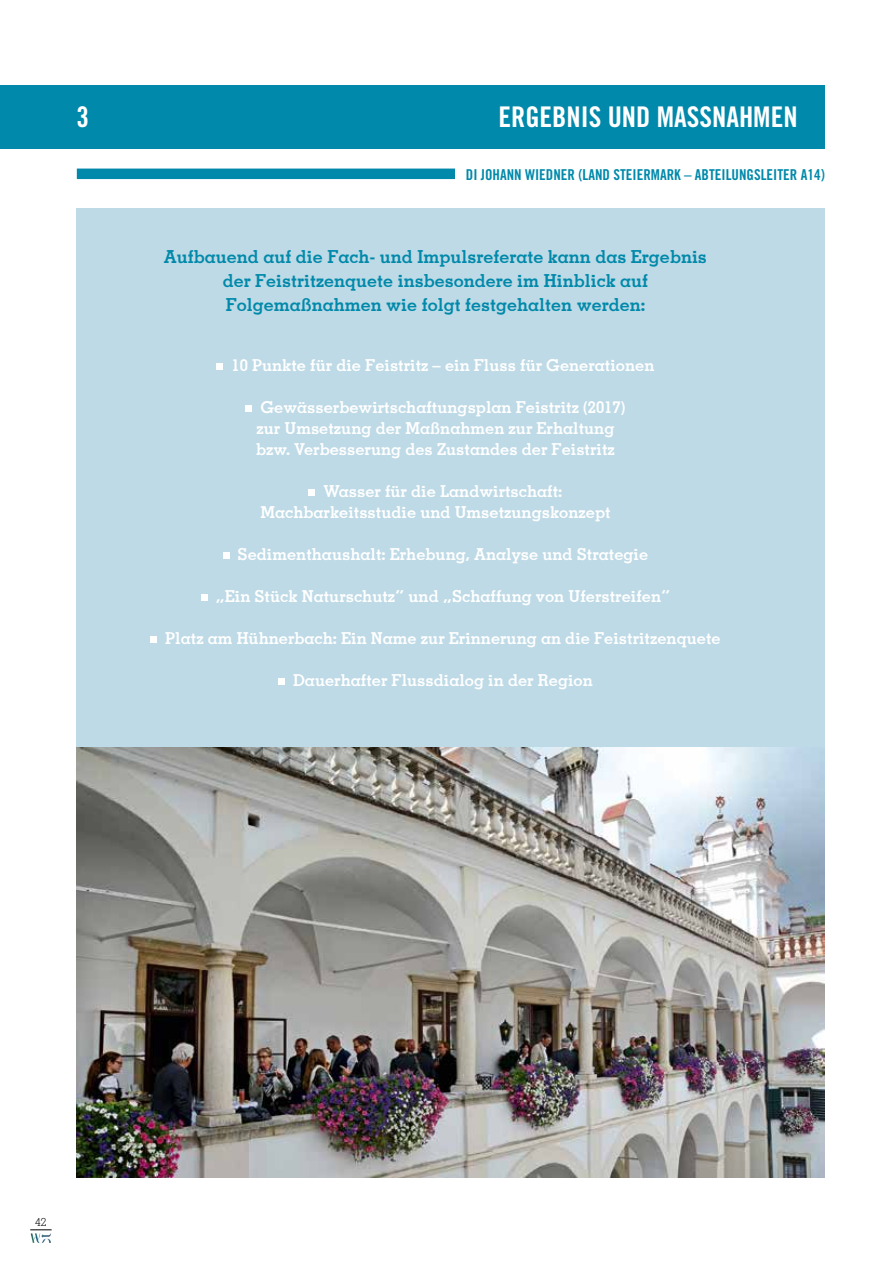
<style>
.page{position:relative;width:893px;height:1263px;background:#fff}
.page>*{position:absolute;margin:0;border:0;box-sizing:border-box;transform-origin:0 0}
.t1{font:28.5px "Trade Gothic Bold Cond Twenty";color:#fff}
.t2{font:700 18px/24px "Memphis";color:#0089aa;text-align:center}
.t3{font:700 16.5px/21px "Memphis";color:#fff}
.t4{font:15px "Trade Gothic Bold Cond Twenty";color:#0089aa}
.t5{font:300 11.25px "Memphis";color:#000}
</style>
<div class="page">
<img style="left:31px;top:1233px;width:20px;height:10px">
<svg style="left:30px;top:1229px;width:22px;height:1px"></svg>
<div style="left:0;top:85px;width:825px;height:64px;background:#0089aa"></div>
<img style="left:77px;top:747px;width:748px;height:431px">
<div style="left:77px;top:208px;width:748px;height:539px;background:#bedae6"></div>
<div style="left:77px;top:169px;width:378px;height:10px;background:#0089aa"></div>
<div style="left:216px;top:363px;width:7px;height:6px;background:#fff"></div>
<svg style="left:246px;top:405px;width:6px;height:6px"></svg>
<svg style="left:309px;top:489px;width:6px;height:6px"></svg>
<svg style="left:223px;top:552px;width:6px;height:6px"></svg>
<svg style="left:201px;top:594px;width:6px;height:6px"></svg>
<div style="left:150px;top:636px;width:7px;height:6px;background:#fff"></div>
<div style="left:278px;top:678px;width:7px;height:6px;background:#fff"></div>
<h1 class="t1" style="left:77px;top:100px;width:14px">3</h1>
<h1 class="t1" style="left:498px;top:100px;width:301px">ERGEBNIS UND MASSNAHMEN</h1>
<p class="t4" style="left:466px;top:166px;width:361px">DI JOHANN WIEDNER (LAND STEIERMARK – ABTEILUNGSLEITER A14)</p>
<p class="t2" style="left:164px;top:245px;width:544px">Aufbauend auf die Fach- und Impulsreferate kann das Ergebnis der Feistritzenquete insbesondere im Hinblick auf<br>Folgemaßnahmen wie folgt festgehalten werden:</p>
<p class="t3" style="left:231px;top:354px;width:425px">10 Punkte für die Feistritz – ein Fluss für Generationen</p>
<p class="t3" style="left:256px;top:396px;width:371px">Gewässerbewirtschaftungsplan Feistritz (2017) zur Umsetzung der Maßnahmen zur Erhaltung bzw. Verbesserung des Zustandes der Feistritz</p>
<p class="t3" style="left:260px;top:480px;width:352px;text-indent:63px">Wasser für die Landwirtschaft:<br>Machbarkeitsstudie und Umsetzungskonzept</p>
<p class="t3" style="left:238px;top:543px;width:412px">Sedimenthaushalt: Erhebung, Analyse und Strategie</p>
<p class="t3" style="left:216px;top:585px;width:456px">„Ein Stück Naturschutz“ und „Schaffung von Uferstreifen“</p>
<p class="t3" style="left:165px;top:627px;width:557px">Platz am Hühnerbach: Ein Name zur Erinnerung an die Feistritzenquete</p>
<p class="t3" style="left:293px;top:669px;width:301px">Dauerhafter Flussdialog in der Region</p>
<p class="t5" style="left:35px;top:1215px;width:13px">42</p>
</div>
